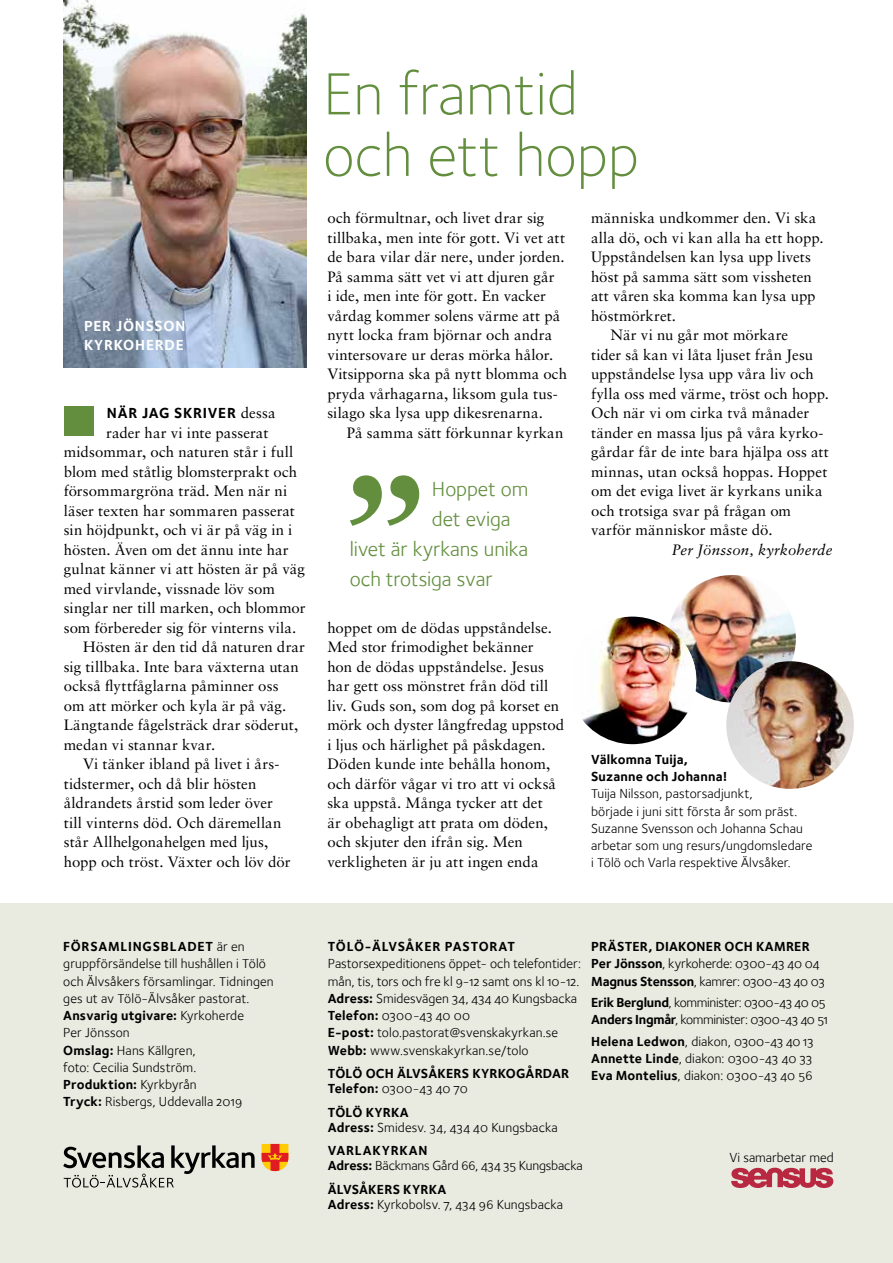
<style>
.page{position:relative;width:893px;height:1263px;background:#fff}
.page>*{position:absolute;margin:0;border:0;box-sizing:border-box;transform-origin:0 0}
.t1{font:61.5px/61.5px "Foundry Sterling Light OSF";color:#628e3d}
.t2{font:21px "Foundry Sterling Book OSF";letter-spacing:-.005em;color:#628e3d}
.t3{font:15px/19.5px "Sabon LT Std";letter-spacing:.005em;color:#000}
.t4{font:italic 15px "Sabon LT Std";letter-spacing:.01em;color:#000}
.t5{font:15px/19.5px "Foundry Sterling Bold OSF";letter-spacing:.05em;color:#fff}
.t6{font:15px "Foundry Sterling Bold OSF";letter-spacing:.05em;color:#000}
.t7{font:13.5px/17.2px "Foundry Sterling Book OSF";letter-spacing:.005em;color:#000}
.t8{font:13.5px/17.2px "Foundry Sterling Bold OSF";letter-spacing:.015em;color:#000}
.t9{font:13.5px/17.2px "Foundry Sterling Book OSF";letter-spacing:-.025em;color:#000}
.t10{font:13.5px "Foundry Sterling Bold OSF";letter-spacing:.055em;color:#000}
.s1{font-family:"Sabon LT Std"}
.s2{font-family:"Foundry Sterling Book OSF"}
.s3{font-family:"Foundry Sterling Bold OSF"}
</style>
<div class="page">
<img style="left:63px;top:0;width:243px;height:368px">
<div style="left:0;top:904px;width:893px;height:359px;background:#e9ebe1"></div>
<svg style="left:63px;top:1145px;width:192px;height:42px"></svg>
<svg style="left:262px;top:1144px;width:26px;height:27px"></svg>
<div style="left:64px;top:406px;width:30px;height:30px;background:#628e3d"></div>
<svg style="left:350px;top:475px;width:69px;height:51px"></svg>
<img style="left:672px;top:575px;width:128px;height:128px">
<img style="left:582px;top:617px;width:114px;height:127px">
<svg style="left:731px;top:1168px;width:102px;height:20px"></svg>
<img style="left:726px;top:661px;width:128px;height:128px;border-radius:64px">
<p class="t5" style="left:84px;top:316px;width:103px">PER JÖNSSON<br>KYRKOHERDE</p>
<p class="t6" style="left:107px;top:404px;width:170px">NÄR JAG SKRIVER <span class="s1">dessa</span></p>
<p class="t3" style="left:106px;top:422px;width:164px">rader har vi inte passerat</p>
<p class="t3" style="left:64px;top:442px;width:231px">midsommar, och naturen står i full</p>
<p class="t3" style="left:64px;top:461px;width:235px">blom med ståtlig blomsterprakt och</p>
<p class="t3" style="left:64px;top:481px;width:225px">försommargröna träd. Men när ni</p>
<p class="t3" style="left:64px;top:500px;width:233px">läser texten har sommaren passerat</p>
<p class="t3" style="left:64px;top:520px;width:230px">sin höjdpunkt, och vi är på väg in i</p>
<p class="t3" style="left:64px;top:539px;width:227px">hösten. Även om det ännu inte har</p>
<p class="t3" style="left:64px;top:559px;width:243px">gulnat känner vi att hösten är på väg</p>
<p class="t3" style="left:64px;top:578px;width:213px">med virvlande, vissnade löv som</p>
<p class="t3" style="left:64px;top:598px;width:243px">singlar ner till marken, och blommor</p>
<p class="t3" style="left:64px;top:617px;width:234px">som förbereder sig för vinterns vila.</p>
<p class="t3" style="left:83px;top:637px;width:223px">Hösten är den tid då naturen drar</p>
<p class="t3" style="left:64px;top:656px;width:237px">sig tillbaka. Inte bara växterna utan</p>
<p class="t3" style="left:64px;top:676px;width:216px">också flyttfåglarna påminner oss</p>
<p class="t3" style="left:64px;top:695px;width:224px">om att mörker och kyla är på väg.</p>
<p class="t3" style="left:64px;top:715px;width:236px">Längtande fågelsträck drar söderut,</p>
<p class="t3" style="left:64px;top:734px;width:153px">medan vi stannar kvar.</p>
<p class="t3" style="left:83px;top:754px;width:198px">Vi tänker ibland på livet i års-</p>
<p class="t3" style="left:64px;top:773px;width:194px">tidstermer, och då blir hösten</p>
<p class="t3" style="left:64px;top:793px;width:211px">åldrandets årstid som leder över</p>
<p class="t3" style="left:64px;top:812px;width:219px">till vinterns död. Och däremellan</p>
<p class="t3" style="left:64px;top:832px;width:206px">står Allhelgonahelgen med ljus,</p>
<p class="t3" style="left:64px;top:851px;width:228px">hopp och tröst. Växter och löv dör</p>
<h1 class="t1" style="left:323px;top:63px;width:317px">En framtid och ett hopp</h1>
<p class="t3" style="left:327px;top:208px;width:241px">och förmultnar, och livet drar sig tillbaka, men inte för gott. Vi vet att de bara vilar där nere, under jorden.<br>På samma sätt vet vi att djuren går<br>i ide, men inte för gott. En vacker vårdag kommer solens värme att på nytt locka fram björnar och andra vintersovare ur deras mörka hålor.<br>Vitsipporna ska på nytt blomma och pryda vårhagarna, liksom gula tus&shy;silago ska lysa upp dikesrenarna.</p>
<p class="t3" style="left:347px;top:423px;width:218px">På samma sätt förkunnar kyrkan</p>
<h2 class="t2" style="left:432px;top:477px;width:98px">Hoppet om</h2>
<h2 class="t2" style="left:432px;top:507px;width:80px">det eviga</h2>
<h2 class="t2" style="left:350px;top:537px;width:180px">livet är kyrkans unika</h2>
<h2 class="t2" style="left:350px;top:567px;width:144px">och trotsiga svar</h2>
<p class="t3" style="left:327px;top:618px;width:238px">hoppet om de dödas uppståndelse.<br>Med stor frimodighet bekänner<br>hon de dödas uppståndelse. Jesus har gett oss mönstret från död till liv. Guds son, som dog på korset en mörk och dyster långfredag uppstod i ljus och härlighet på påskdagen.<br>Döden kunde inte behålla honom, och därför vågar vi tro att vi också ska uppstå. Många tycker att det<br>är obehagligt att prata om döden, och skjuter den ifrån sig. Men verkligheten är ju att ingen enda</p>
<p class="t3" style="left:591px;top:208px;width:227px">människa undkommer den. Vi ska</p>
<p class="t3" style="left:591px;top:228px;width:234px">alla dö, och vi kan alla ha ett hopp.</p>
<p class="t3" style="left:591px;top:247px;width:221px">Uppståndelsen kan lysa upp livets</p>
<p class="t3" style="left:591px;top:267px;width:222px">höst på samma sätt som vissheten</p>
<p class="t3" style="left:591px;top:286px;width:226px">att våren ska komma kan lysa upp</p>
<p class="t3" style="left:591px;top:306px;width:87px">höstmörkret.</p>
<p class="t3" style="left:611px;top:325px;width:179px">När vi nu går mot mörkare</p>
<p class="t3" style="left:591px;top:345px;width:224px">tider så kan vi låta ljuset från Jesu</p>
<p class="t3" style="left:591px;top:364px;width:224px">uppståndelse lysa upp våra liv och</p>
<p class="t3" style="left:591px;top:384px;width:240px">fylla oss med värme, tröst och hopp.</p>
<p class="t3" style="left:591px;top:403px;width:220px">Och när vi om cirka två månader</p>
<p class="t3" style="left:591px;top:423px;width:234px">tänder en massa ljus på våra kyrko-</p>
<p class="t3" style="left:591px;top:442px;width:239px">gårdar får de inte bara hjälpa oss att</p>
<p class="t3" style="left:591px;top:462px;width:238px">minnas, utan också hoppas. Hoppet</p>
<p class="t3" style="left:591px;top:481px;width:233px">om det eviga livet är kyrkans unika</p>
<p class="t3" style="left:591px;top:501px;width:202px">och trotsiga svar på frågan om</p>
<p class="t3" style="left:591px;top:520px;width:183px">varför människor måste dö.</p>
<p class="t4" style="left:672px;top:541px;width:162px">Per Jönsson, kyrkoherde</p>
<p class="t8" style="left:591px;top:750px;width:138px">Välkomna Tuija,<br>Suzanne och Johanna!</p>
<p class="t7" style="left:591px;top:785px;width:223px">Tuija Nilsson, pastorsadjunkt,<br>började i juni sitt första år som präst.<br>Suzanne Svensson och Johanna Schau arbetar som ung resurs/ungdomsledare i Tölö och Varla respektive Älvsåker.</p>
<p class="t10" style="left:63px;top:938px;width:183px">FÖRSAMLINGSBLADET <span class="s2">är en</span></p>
<p class="t7" style="left:63px;top:955px;width:212px">gruppförsändelse till hushållen i Tölö och Älvsåkers församlingar. Tidningen ges ut av Tölö-Älvsåker pastorat.</p>
<p class="t8" style="left:63px;top:1007px;width:182px">Ansvarig utgivare: <span class="s2">Kyrkoherde</span></p>
<p class="t7" style="left:63px;top:1024px;width:135px">Per Jönsson<br><span class="s3">Omslag:</span> Hans Källgren, foto: Cecilia Sundström.</p>
<p class="t8" style="left:63px;top:1076px;width:135px">Produktion: <span class="s2">Kyrkbyrån</span></p>
<p class="t7" style="left:63px;top:1093px;width:181px"><span class="s3">Tryck:</span> Risbergs, Uddevalla 2019</p>
<p class="t10" style="left:328px;top:938px;width:189px">TÖLÖ-ÄLVSÅKER PASTORAT</p>
<p class="t7" style="left:328px;top:955px;width:255px">Pastorsexpeditionens öppet- och telefontider: mån, tis, tors och fre kl 9-12 samt ons kl 10-12.<br><span class="s3">Adress:</span> Smidesvägen 34, 434 40 Kungsbacka <span class="s3">Telefon:</span> 0300-43 40 00<br><span class="s3">E-post:</span> tolo.pastorat@svenskakyrkan.se <span class="s3">Webb:</span> www.svenskakyrkan.se/tolo</p>
<p class="t8" style="left:328px;top:1065px;width:243px">TÖLÖ OCH ÄLVSÅKERS KYRKOGÅRDAR</p>
<p class="t7" style="left:328px;top:1080px;width:141px"><span class="s3">Telefon:</span> 0300-43 40 70</p>
<p class="t8" style="left:328px;top:1103px;width:82px">TÖLÖ KYRKA</p>
<p class="t7" style="left:328px;top:1118px;width:231px"><span class="s3">Adress:</span> Smidesv. 34, 434 40 Kungsbacka</p>
<p class="t10" style="left:328px;top:1142px;width:101px">VARLAKYRKAN</p>
<p class="t7" style="left:328px;top:1157px;width:256px"><span class="s3">Adress:</span> Bäckmans Gård 66, 434 35 Kungsbacka</p>
<p class="t8" style="left:328px;top:1180px;width:120px">ÄLVSÅKERS KYRKA</p>
<p class="t7" style="left:328px;top:1195px;width:237px"><span class="s3">Adress:</span> Kyrkobolsv. 7, 434 96 Kungsbacka</p>
<p class="t8" style="left:591px;top:938px;width:220px">PRÄSTER, DIAKONER OCH KAMRER</p>
<p class="t7" style="left:591px;top:955px;width:235px"><span class="s3">Per Jönsson</span>, kyrkoherde: 0300-43 40 04<br><span class="s3">Magnus Stensson</span>, kamrer: 0300-43 40 03</p>
<p class="t9" style="left:591px;top:994px;width:238px"><span class="s3">Erik Berglund</span>, komminister: 0300-43 40 05<br><span class="s3">Anders Ingmår</span>, komminister: 0300-43 40 51</p>
<p class="t7" style="left:591px;top:1033px;width:224px;text-align:justify"><span class="s3">Helena Ledwon</span>, diakon, 0300-43 40 13<br><span class="s3">Annette Linde</span>, diakon: 0300-43 40 33<br><span class="s3">Eva Montelius</span>, diakon: 0300-43 40 56</p>
<p class="t7" style="left:729px;top:1148px;width:106px">Vi samarbetar med</p>
</div>
